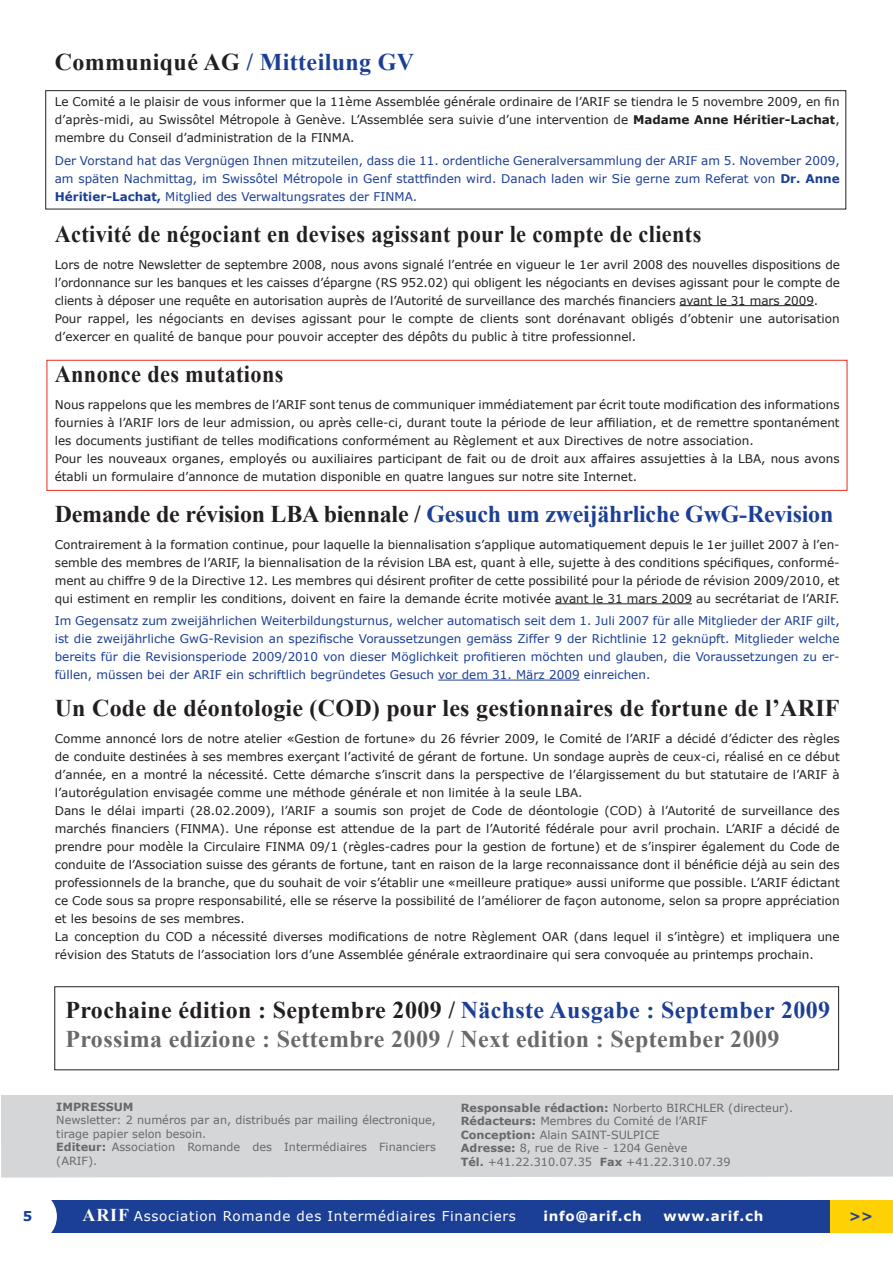
<style>
.page{position:relative;width:893px;height:1263px;background:#fff}
.page>*{position:absolute;margin:0;border:0;box-sizing:border-box;transform-origin:0 0}
.t1{font:700 24px/28.8px "Times New Roman";letter-spacing:.015em;color:#69696c}
.t2{font:700 24px "Times New Roman";letter-spacing:.015em;color:#231f20;scale:.93 1}
.t3{font:700 24px "Times New Roman";letter-spacing:-.01em;color:#1b3f94}
.t4{font:700 24px "Times New Roman";letter-spacing:.015em;color:#231f20}
.t5{font:700 24px "Times New Roman";letter-spacing:.015em;color:#1b3f94}
.t6{font:13.5px "Verdana";letter-spacing:.05em;color:#fff}
.t7{font:700 13.5px "Verdana";letter-spacing:.05em;color:#fff}
.t8{font:700 13.5px "Verdana";color:#1b3f94}
.t9{font:12px/18px "Verdana";color:#231f20}
.t10{font:12px/18px "Verdana";color:#1b3f94;text-align:justify}
.t11{font:11.25px/13.5px "Verdana";color:#69696c}
.t12{font:700 11.25px "Verdana";color:#69696c}
.s1{color:#231f20}
.s2{font-weight:700}
.s3{color:#1b3f94}
.s4{font-family:"Times New Roman";font-weight:700;font-size:18px}
</style>
<div class="page">
<div style="left:829px;top:1200px;width:64px;height:32px;background:#fed105"></div>
<div style="left:43px;top:1200px;width:787px;height:32px;background:#1b3f94"></div>
<div style="left:4px;top:1190px;width:53px;height:53px;background:#fff;border-radius:50%"></div>
<hr style="left:679px;top:305px;width:135px;height:1px;background:#231f20">
<hr style="left:555px;top:603px;width:137px;height:1px;background:#231f20">
<hr style="left:438px;top:680px;width:142px;height:1px;background:#1b3f94">
<div style="left:45px;top:90px;width:801px;height:119px;border:1px solid #231f20"></div>
<div style="left:1px;top:1145px;width:892px;height:32px;background:#d5d6d8"></div>
<div style="left:1px;top:1095px;width:892px;height:50px;background:#d5d6d8"></div>
<div style="left:54px;top:986px;width:785px;height:84px;border:1px solid #231f20"></div>
<div style="left:47px;top:360px;width:800px;height:131px;border:1px solid #ee2a23"></div>
<h1 class="t5" style="left:55px;top:46px;width:361px"><span class="s1">Communiqué AG</span> / Mitteilung GV</h1>
<p class="t9" style="left:55px;top:92px;width:786px;text-align:justify">Le Comité a le plaisir de vous informer que la 11ème Assemblée générale ordinaire de l’ARIF se tiendra le 5 novembre 2009, en fin d’après-midi, au Swissôtel Métropole à Genève. L’Assemblée sera suivie d’une intervention de <span class="s2">Madame Anne Héritier-Lachat</span>, membre du Conseil d’administration de la FINMA.</p>
<p class="t10" style="left:55px;top:151px;width:786px">Der Vorstand hat das Vergnügen Ihnen mitzuteilen, dass die 11. ordentliche Generalversammlung der ARIF am 5. November 2009, am späten Nachmittag, im Swissôtel Métropole in Genf stattfinden wird. Danach laden wir Sie gerne zum Referat von <span class="s2">Dr. Anne Héritier-Lachat,</span> Mitglied des Verwaltungsrates der FINMA.</p>
<h1 class="t2" style="left:55px;top:217px;width:697px">Activité de négociant en devises agissant pour le compte de clients</h1>
<p class="t9" style="left:55px;top:255px;width:787px">Lors de notre Newsletter de septembre 2008, nous avons signalé l’entrée en vigueur le 1er avril 2008 des nouvelles dispositions de l’ordonnance sur les banques et les caisses d’épargne (RS 952.02) qui obligent les négociants en devises agissant pour le compte de clients à déposer une requête en autorisation auprès de l’Autorité de surveillance des marchés financiers avant le 31 mars 2009.<br>Pour rappel, les négociants en devises agissant pour le compte de clients sont dorénavant obligés d’obtenir une autorisation d’exercer en qualité de banque pour pouvoir accepter des dépôts du public à titre professionnel.</p>
<h1 class="t2" style="left:55px;top:357px;width:247px">Annonce des mutations</h1>
<p class="t9" style="left:55px;top:395px;width:786px">Nous rappelons que les membres de l’ARIF sont tenus de communiquer immédiatement par écrit toute modification des informations fournies à l’ARIF lors de leur admission, ou après celle-ci, durant toute la période de leur affiliation, et de remettre spontanément les documents justifiant de telles modifications conformément au Règlement et aux Directives de notre association.<br>Pour les nouveaux organes, employés ou auxiliaires participant de fait ou de droit aux affaires assujetties à la LBA, nous avons établi un formulaire d’annonce de mutation disponible en quatre langues sur notre site Internet.</p>
<h1 class="t3" style="left:55px;top:498px;width:780px"><span class="s1">Demande de révision LBA biennale /</span> Gesuch um zweijährliche GwG-Revision</h1>
<p class="t9" style="left:55px;top:535px;width:786px;text-align:justify">Contrairement à la formation continue, pour laquelle la biennalisation s’applique automatiquement depuis le 1er juillet 2007 à l’en&shy;semble des membres de l’ARIF, la biennalisation de la révision LBA est, quant à elle, sujette à des conditions spécifiques, conformé&shy;ment au chiffre 9 de la Directive 12. Les membres qui désirent profiter de cette possibilité pour la période de révision 2009/2010, et qui estiment en remplir les conditions, doivent en faire la demande écrite motivée avant le 31 mars 2009 au secrétariat de l’ARIF.</p>
<p class="t10" style="left:55px;top:611px;width:786px">Im Gegensatz zum zweijährlichen Weiterbildungsturnus, welcher automatisch seit dem 1. Juli 2007 für alle Mitglieder der ARIF gilt, ist die zweijährliche GwG-Revision an spezifische Voraussetzungen gemäss Ziffer 9 der Richtlinie 12 geknüpft. Mitglieder welche bereits für die Revisionsperiode 2009/2010 von dieser Möglichkeit profitieren möchten und glauben, die Voraussetzungen zu er&shy;füllen, müssen bei der ARIF ein schriftlich begründetes Gesuch vor dem 31. März 2009 einreichen.</p>
<h1 class="t4" style="left:55px;top:692px;width:786px">Un Code de déontologie (COD) pour les gestionnaires de fortune de l’ARIF</h1>
<p class="t9" style="left:55px;top:729px;width:786px">Comme annoncé lors de notre atelier «Gestion de fortune» du 26 février 2009, le Comité de l’ARIF a décidé d’édicter des règles de conduite destinées à ses membres exerçant l’activité de gérant de fortune. Un sondage auprès de ceux-ci, réalisé en ce début d’année, en a montré la nécessité. Cette démarche s’inscrit dans la perspective de l’élargissement du but statutaire de l’ARIF à l’autorégulation envisagée comme une méthode générale et non limitée à la seule LBA.<br>Dans le délai imparti (28.02.2009), l’ARIF a soumis son projet de Code de déontologie (COD) à l’Autorité de surveillance des marchés financiers (FINMA). Une réponse est attendue de la part de l’Autorité fédérale pour avril prochain. L’ARIF a décidé de prendre pour modèle la Circulaire FINMA 09/1 (règles-cadres pour la gestion de fortune) et de s’inspirer également du Code de conduite de l’Association suisse des gérants de fortune, tant en raison de la large reconnaissance dont il bénéficie déjà au sein des professionnels de la branche, que du souhait de voir s’établir une «meilleure pratique» aussi uniforme que possible. L’ARIF édictant ce Code sous sa propre responsabilité, elle se réserve la possibilité de l’améliorer de façon autonome, selon sa propre appréciation et les besoins de ses membres.<br>La conception du COD a nécessité diverses modifications de notre Règlement OAR (dans lequel il s’intègre) et impliquera une révision des Statuts de l’association lors d’une Assemblée générale extraordinaire qui sera convoquée au printemps prochain.</p>
<h1 class="t1" style="left:65px;top:995px;width:766px"><span class="s1">Prochaine édition : Septembre 2009 /</span> <span class="s3">Nächste Ausgabe : September 2009<br></span>Prossima edizione : Settembre 2009 / Next edition : September 2009</h1>
<p class="t12" style="left:56px;top:1099px;width:79px">IMPRESSUM</p>
<p class="t11" style="left:56px;top:1113px;width:381px">Newsletter: 2 numéros par an, distribués par mailing électronique, tirage papier selon besoin.<br><span class="s2">Editeur:</span> Association Romande des Intermédiaires Financiers (ARIF).</p>
<p class="t11" style="left:461px;top:1100px;width:334px"><span class="s2">Responsable rédaction:</span> Norberto BIRCHLER (directeur).<br><span class="s2">Rédacteurs:</span> Membres du Comité de l’ARIF<br><span class="s2">Conception:</span> Alain SAINT-SULPICE<br><span class="s2">Adresse:</span> 8, rue de Rive - 1204 Genève<br><span class="s2">Tél.</span> +41.22.310.07.35 <span class="s2">Fax</span> +41.22.310.07.39</p>
<p class="t6" style="left:83px;top:1208px;width:435px"><span class="s4">ARIF</span> Association Romande des Intermédiaires Financiers</p>
<p class="t7" style="left:544px;top:1208px;width:100px">info@arif.ch</p>
<p class="t7" style="left:664px;top:1208px;width:101px">www.arif.ch</p>
<p class="t8" style="left:23px;top:1207px;width:11px">5</p>
<p class="t8" style="left:849px;top:1207px;width:25px">&gt;&gt;</p>
</div>
